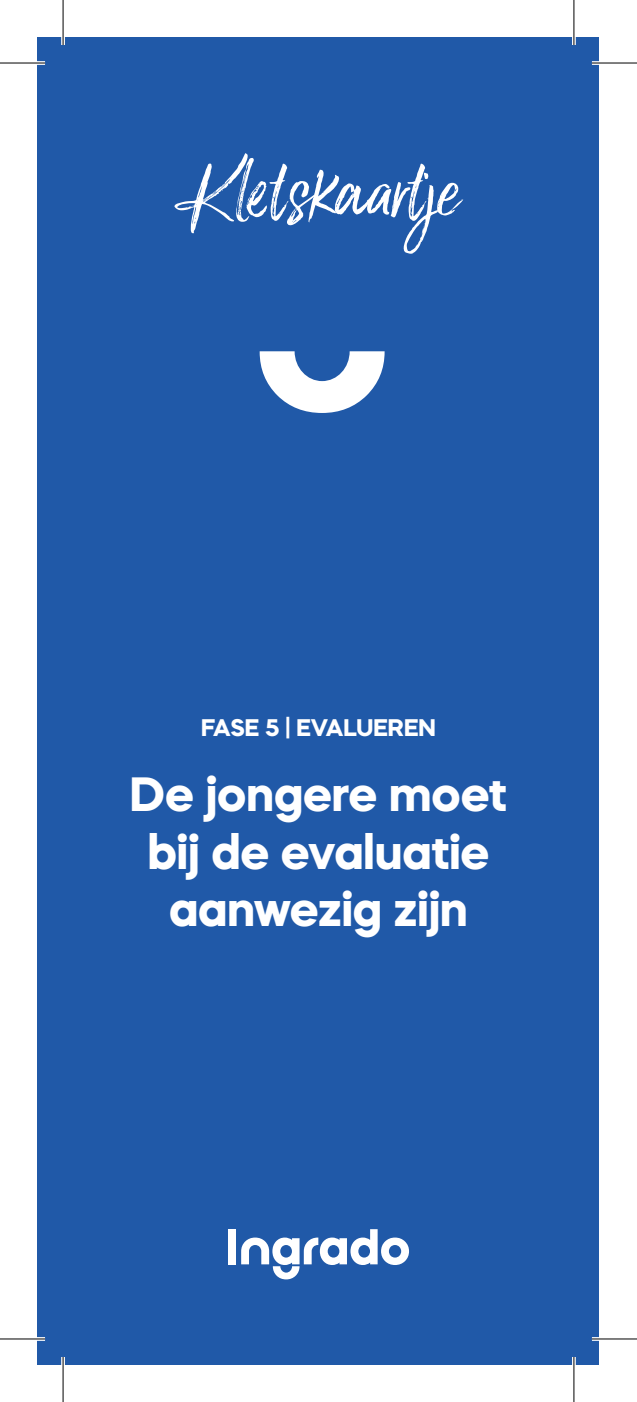
<style>
.page{position:relative;width:637px;height:1402px;background:#fff}
.page>*{position:absolute;margin:0;border:0;box-sizing:border-box;transform-origin:0 0}
.t1{font:92.7px "Lucky Fellas Narrow";color:#fff}
.t2{font:700 48px/57.6px "Mazzard H";color:#fff;text-align:center}
.t3{font:700 24px "Mazzard H";color:#fff}
</style>
<div class="page">
<div style="left:37px;top:37px;width:562px;height:1327px;background:#2059a8"></div>
<svg style="left:259px;top:351px;width:125px;height:62px"></svg>
<div style="left:228px;top:1229px;width:8px;height:35px;background:#fff"></div>
<svg style="left:241px;top:1229px;width:168px;height:50px"></svg>
<svg style="left:37px;top:61px;width:8px;height:4px"></svg>
<svg style="left:592px;top:61px;width:7px;height:4px"></svg>
<hr style="left:0;top:1337px;width:45px;height:3px;background:#fff">
<hr style="left:591px;top:1337px;width:45px;height:3px;background:#fff">
<hr style="left:61px;top:0;width:4px;height:45px;background:#fff">
<hr style="left:61px;top:1357px;width:4px;height:45px;background:#fff">
<svg style="left:572px;top:0;width:3px;height:45px"></svg>
<svg style="left:571px;top:1357px;width:4px;height:45px"></svg>
<hr style="left:0;top:62px;width:45px;height:2px;background:#000">
<hr style="left:591px;top:62px;width:45px;height:2px;background:#000">
<hr style="left:0;top:1338px;width:45px;height:1px;background:#000">
<hr style="left:591px;top:1338px;width:45px;height:1px;background:#000">
<hr style="left:62px;top:0;width:2px;height:45px;background:#000">
<hr style="left:62px;top:1357px;width:2px;height:45px;background:#000">
<hr style="left:573px;top:0;width:1px;height:45px;background:#000">
<hr style="left:573px;top:1357px;width:1px;height:45px;background:#000">
<h1 class="t1" style="left:179px;top:140px;width:279px">Kletskaartje</h1>
<p class="t3" style="left:201px;top:711px;width:236px">FASE 5 | EVALUEREN</p>
<p class="t2" style="left:130px;top:764px;width:378px">De jongere moet bij de evaluatie aanwezig zijn</p>
</div>
